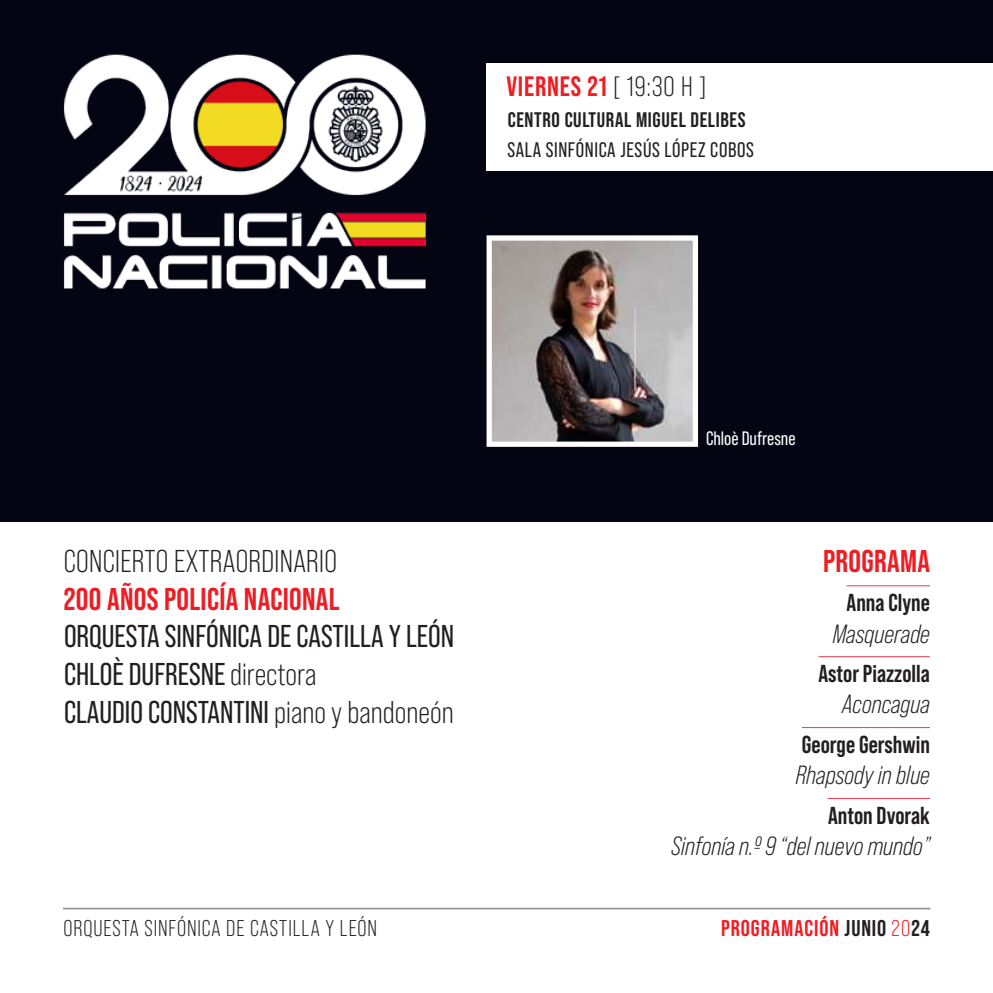
<style>
.page{position:relative;width:993px;height:993px;background:#fff}
.page>*{position:absolute;margin:0;border:0;box-sizing:border-box;transform-origin:0 0}
.t1{font:31.5px/37.8px "Bebas Neue Pro";color:#231f20}
.t2{font:700 31.5px "Bebas Neue Pro";letter-spacing:.01em;color:#ee1d23}
.t3{font:31.5px "Bebas Neue Pro";letter-spacing:.01em;color:#231f20}
.t4{font:700 28px "Bebas Neue Pro";letter-spacing:.03em;color:#ee1d23}
.t5{font:italic 26.25px "Bebas Neue Pro";color:#231f20}
.t6{font:700 24.5px "Bebas Neue Pro";color:#231f20}
.t7{font:22.75px "Bebas Neue Pro";letter-spacing:.04em;color:#231f20}
.t8{font:700 22.75px "Bebas Neue Pro";letter-spacing:.04em;color:#ee1d23}
.t9{font:21px "Bebas Neue Pro";letter-spacing:.03em;color:#231f20}
.t10{font:700 21px "Bebas Neue Pro";letter-spacing:.03em;color:#231f20}
.t11{font:19.43px "Bebas Neue Pro";color:#fff}
.s1{font-weight:400;color:#231f20}
.s2{font-style:inherit}
.s3{color:#231f20}
.s4{font-weight:400}
</style>
<div class="page">
<hr style="left:63px;top:907px;width:867px;height:2px;background:#939598">
<div style="left:0;top:0;width:992px;height:521px;background:#030512"></div>
<img style="left:64px;top:54px;width:442px;height:235px">
<div style="left:486px;top:63px;width:506px;height:107px;background:#fff"></div>
<hr style="left:846px;top:585px;width:83px;height:1px;background:#e83d50">
<hr style="left:818px;top:656px;width:111px;height:1px;background:#e83d50">
<hr style="left:801px;top:727px;width:128px;height:1px;background:#e83d50">
<hr style="left:827px;top:797px;width:102px;height:1px;background:#e83d50">
<img style="left:492px;top:241px;width:199px;height:199px">
<div style="left:486px;top:235px;width:211px;height:211px;border:5px solid #fff"></div>
<p class="t4" style="left:506px;top:71px;width:201px">VIERNES 21 <span class="s1">[ 19:30 H ]</span></p>
<p class="t10" style="left:507px;top:107px;width:239px">CENTRO CULTURAL MIGUEL DELIBES</p>
<p class="t9" style="left:507px;top:138px;width:248px">SALA SINFÓNICA JESÚS LÓPEZ COBOS</p>
<p class="t3" style="left:64px;top:543px;width:274px">CONCIERTO EXTRAORDINARIO</p>
<p class="t2" style="left:64px;top:580px;width:277px">200 AÑOS POLICÍA NACIONAL</p>
<p class="t1" style="left:64px;top:617px;width:391px">ORQUESTA SINFÓNICA DE CASTILLA Y LEÓN<br>CHLOÈ DUFRESNE<span class="s2">directora<br></span>CLAUDIO CONSTANTINI <span class="s2">piano y bandoneón</span></p>
<p class="t11" style="left:705px;top:427px;width:91px">Chloè Dufresne</p>
<p class="t2" style="left:822px;top:542px;width:108px">PROGRAMA</p>
<p class="t6" style="left:846px;top:588px;width:85px">Anna Clyne</p>
<p class="t5" style="left:832px;top:618px;width:99px">Masquerade</p>
<p class="t6" style="left:818px;top:659px;width:113px">Astor Piazzolla</p>
<p class="t5" style="left:841px;top:689px;width:89px">Aconcagua</p>
<p class="t6" style="left:801px;top:730px;width:129px">George Gershwin</p>
<p class="t5" style="left:795px;top:760px;width:136px">Rhapsody in blue</p>
<p class="t6" style="left:827px;top:800px;width:103px">Anton Dvorak</p>
<p class="t5" style="left:671px;top:831px;width:260px">Sinfonía n.º 9 “del nuevo mundo”</p>
<p class="t7" style="left:63px;top:915px;width:315px">ORQUESTA SINFÓNICA DE CASTILLA Y LEÓN</p>
<p class="t8" style="left:720px;top:914px;width:210px">PROGRAMACIÓN <span class="s3">JUNIO</span> <span class="s4">20</span><span class="s3">24</span></p>
</div>
